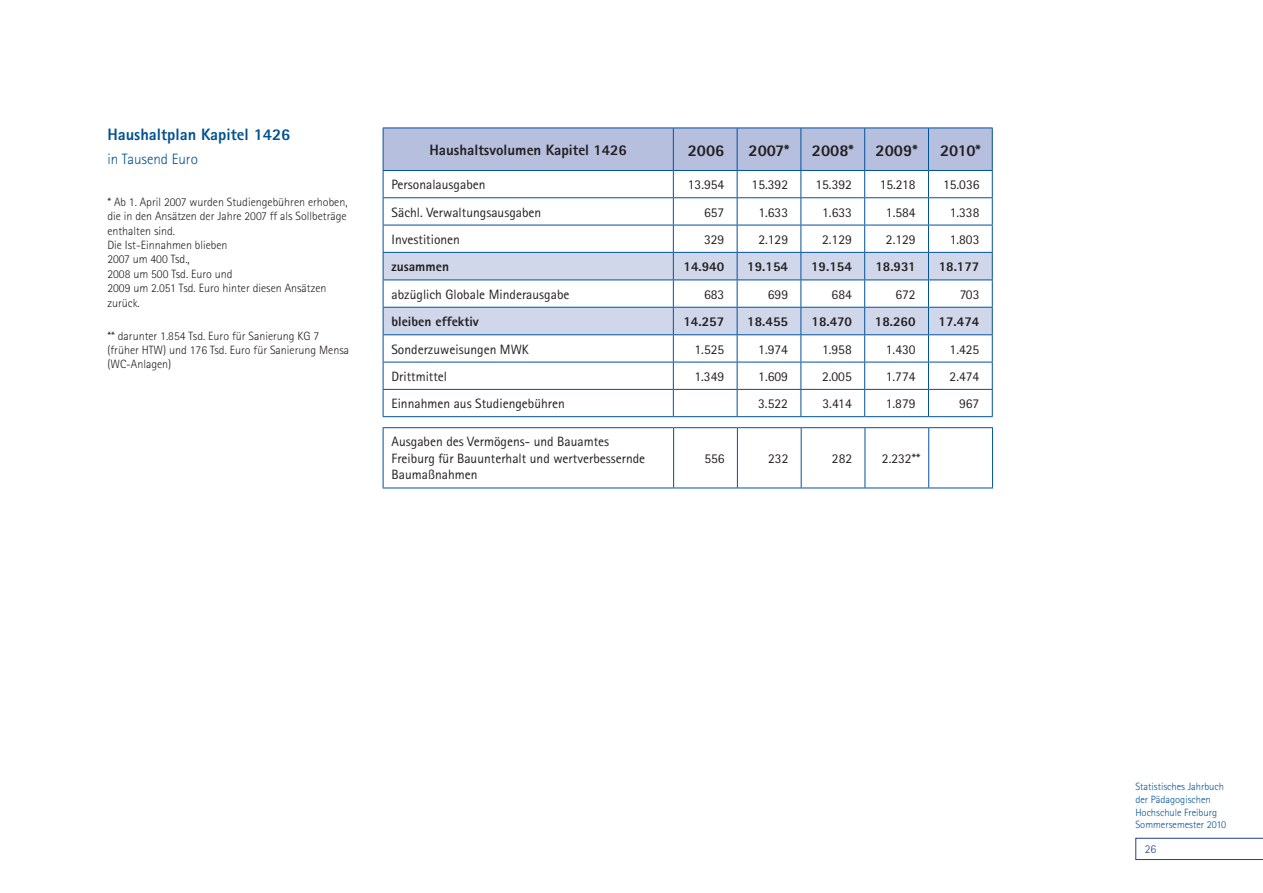
<style>
.page{position:relative;width:1263px;height:893px;background:#fff}
.page>*{position:absolute;margin:0;border:0;box-sizing:border-box;transform-origin:0 0}
.t1{font:800 16.5px "Rotis Sans Serif";color:#231f20}
.t2{font:800 16.5px "Rotis Sans Serif";color:#015190}
.t3{font:800 15px "Rotis Sans Serif";color:#231f20}
.t4{font:300 15px "Rotis Sans Serif";color:#015190}
.t5{font:13.5px/16.5px "Rotis Sans Serif";color:#231f20}
.t6{font:800 13.5px "Rotis Sans Serif";color:#231f20}
.t7{font:300 12px/14.4px "Rotis Sans Serif";color:#231f20}
.t8{font:300 12px "Rotis Sans Serif";color:#253f8e}
.t9{font:300 10.5px/12.6px "Rotis Sans Serif";color:#015190}
</style>
<div class="page">
<svg style="left:1135px;top:838px;width:128px;height:22px"></svg>
<svg style="left:383px;top:128px;width:610px;height:288px"></svg>
<hr style="left:383px;top:416px;width:290px;height:1px;background:#01529c">
<hr style="left:673px;top:416px;width:64px;height:1px;background:#01529c">
<hr style="left:737px;top:416px;width:64px;height:1px;background:#01529c">
<hr style="left:801px;top:416px;width:64px;height:1px;background:#01529c">
<hr style="left:865px;top:416px;width:63px;height:1px;background:#01529c">
<hr style="left:928px;top:416px;width:65px;height:1px;background:#01529c">
<hr style="left:383px;top:427px;width:291px;height:1px;background:#01529c">
<hr style="left:383px;top:428px;width:1px;height:60px;background:#01529c">
<hr style="left:674px;top:427px;width:63px;height:1px;background:#01529c">
<hr style="left:673px;top:428px;width:1px;height:60px;background:#01529c">
<hr style="left:737px;top:427px;width:64px;height:1px;background:#01529c">
<hr style="left:737px;top:428px;width:1px;height:60px;background:#01529c">
<hr style="left:801px;top:427px;width:64px;height:1px;background:#01529c">
<hr style="left:801px;top:428px;width:1px;height:60px;background:#01529c">
<hr style="left:865px;top:427px;width:64px;height:1px;background:#01529c">
<hr style="left:864px;top:428px;width:1px;height:60px;background:#01529c">
<hr style="left:929px;top:427px;width:64px;height:1px;background:#01529c">
<hr style="left:928px;top:428px;width:1px;height:60px;background:#01529c">
<hr style="left:992px;top:428px;width:1px;height:60px;background:#01529c">
<hr style="left:383px;top:488px;width:291px;height:1px;background:#01529c">
<hr style="left:674px;top:488px;width:63px;height:1px;background:#01529c">
<hr style="left:737px;top:488px;width:64px;height:1px;background:#01529c">
<hr style="left:801px;top:488px;width:64px;height:1px;background:#01529c">
<hr style="left:865px;top:488px;width:64px;height:1px;background:#01529c">
<hr style="left:929px;top:488px;width:64px;height:1px;background:#01529c">
<p class="t2" style="left:107px;top:124px;width:185px">Haushaltplan Kapitel 1426</p>
<p class="t4" style="left:107px;top:150px;width:92px">in Tausend Euro</p>
<p class="t7" style="left:107px;top:195px;width:242px">* Ab 1. April 2007 wurden Studiengebühren erhoben, die in den Ansätzen der Jahre 2007 ff als Sollbeträge enthalten sind.<br>Die Ist-Einnahmen blieben<br>2007 um 400 Tsd.,<br>2008 um 500 Tsd. Euro und<br>2009 um 2.051 Tsd. Euro hinter diesen Ansätzen zurück.</p>
<p class="t7" style="left:107px;top:328px;width:243px">** darunter 1.854 Tsd. Euro für Sanierung KG 7 (früher HTW) und 176 Tsd. Euro für Sanierung Mensa (WC-Anlagen)</p>
<p class="t3" style="left:429px;top:140px;width:199px">Haushaltsvolumen Kapitel 1426</p>
<p class="t1" style="left:688px;top:140px;width:38px">2006</p>
<p class="t1" style="left:748px;top:140px;width:42px">2007*</p>
<p class="t1" style="left:812px;top:140px;width:43px">2008*</p>
<p class="t1" style="left:876px;top:140px;width:43px">2009*</p>
<p class="t1" style="left:940px;top:140px;width:42px">2010*</p>
<p class="t5" style="left:392px;top:176px;width:95px">Personalausgaben</p>
<p class="t5" style="left:688px;top:176px;width:38px">13.954</p>
<p class="t5" style="left:752px;top:176px;width:38px">15.392</p>
<p class="t5" style="left:815px;top:176px;width:38px">15.392</p>
<p class="t5" style="left:880px;top:176px;width:38px">15.218</p>
<p class="t5" style="left:943px;top:176px;width:38px">15.036</p>
<p class="t5" style="left:392px;top:204px;width:151px">Sächl. Verwaltungsausgaben</p>
<p class="t5" style="left:704px;top:204px;width:22px">657</p>
<p class="t5" style="left:758px;top:204px;width:31px">1.633</p>
<p class="t5" style="left:822px;top:204px;width:31px">1.633</p>
<p class="t5" style="left:886px;top:204px;width:31px">1.584</p>
<p class="t5" style="left:950px;top:204px;width:31px">1.338</p>
<p class="t5" style="left:392px;top:231px;width:70px">Investitionen</p>
<p class="t5" style="left:704px;top:231px;width:22px">329</p>
<p class="t5" style="left:758px;top:231px;width:31px">2.129</p>
<p class="t5" style="left:822px;top:231px;width:31px">2.129</p>
<p class="t5" style="left:886px;top:231px;width:31px">2.129</p>
<p class="t5" style="left:950px;top:231px;width:31px">1.803</p>
<p class="t6" style="left:391px;top:258px;width:59px">zusammen</p>
<p class="t6" style="left:683px;top:258px;width:42px">14.940</p>
<p class="t6" style="left:747px;top:258px;width:42px">19.154</p>
<p class="t6" style="left:811px;top:258px;width:42px">19.154</p>
<p class="t6" style="left:875px;top:258px;width:42px">18.931</p>
<p class="t6" style="left:939px;top:258px;width:42px">18.177</p>
<p class="t5" style="left:391px;top:286px;width:179px">abzüglich Globale Minderausgabe</p>
<p class="t5" style="left:704px;top:286px;width:22px">683</p>
<p class="t5" style="left:768px;top:286px;width:22px">699</p>
<p class="t5" style="left:832px;top:286px;width:22px">684</p>
<p class="t5" style="left:895px;top:286px;width:22px">672</p>
<p class="t5" style="left:960px;top:286px;width:21px">703</p>
<p class="t6" style="left:391px;top:313px;width:89px">bleiben effektiv</p>
<p class="t6" style="left:683px;top:313px;width:42px">14.257</p>
<p class="t6" style="left:747px;top:313px;width:42px">18.455</p>
<p class="t6" style="left:811px;top:313px;width:42px">18.470</p>
<p class="t6" style="left:875px;top:313px;width:42px">18.260</p>
<p class="t6" style="left:939px;top:313px;width:42px">17.474</p>
<p class="t5" style="left:391px;top:341px;width:139px">Sonderzuweisungen MWK</p>
<p class="t5" style="left:694px;top:341px;width:31px">1.525</p>
<p class="t5" style="left:758px;top:341px;width:31px">1.974</p>
<p class="t5" style="left:822px;top:341px;width:31px">1.958</p>
<p class="t5" style="left:886px;top:341px;width:31px">1.430</p>
<p class="t5" style="left:950px;top:341px;width:31px">1.425</p>
<p class="t5" style="left:391px;top:368px;width:57px">Drittmittel</p>
<p class="t5" style="left:694px;top:368px;width:31px">1.349</p>
<p class="t5" style="left:758px;top:368px;width:31px">1.609</p>
<p class="t5" style="left:822px;top:368px;width:31px">2.005</p>
<p class="t5" style="left:886px;top:368px;width:31px">1.774</p>
<p class="t5" style="left:949px;top:368px;width:31px">2.474</p>
<p class="t5" style="left:391px;top:395px;width:175px">Einnahmen aus Studiengebühren</p>
<p class="t5" style="left:758px;top:395px;width:31px">3.522</p>
<p class="t5" style="left:822px;top:395px;width:31px">3.414</p>
<p class="t5" style="left:886px;top:395px;width:31px">1.879</p>
<p class="t5" style="left:959px;top:395px;width:22px">967</p>
<p class="t5" style="left:392px;top:434px;width:255px">Ausgaben des Vermögens- und Bauamtes<br>Freiburg für Bauunterhalt und wertverbessernde<br>Baumaßnahmen</p>
<p class="t5" style="left:704px;top:450px;width:22px">556</p>
<p class="t5" style="left:768px;top:450px;width:22px">232</p>
<p class="t5" style="left:832px;top:450px;width:22px">282</p>
<p class="t5" style="left:882px;top:450px;width:40px">2.232**</p>
<p class="t9" style="left:1135px;top:781px;width:92px">Statistisches Jahrbuch der Pädagogischen<br>Hochschule Freiburg<br>Sommersemester 2010</p>
<p class="t8" style="left:1145px;top:842px;width:13px">26</p>
</div>
